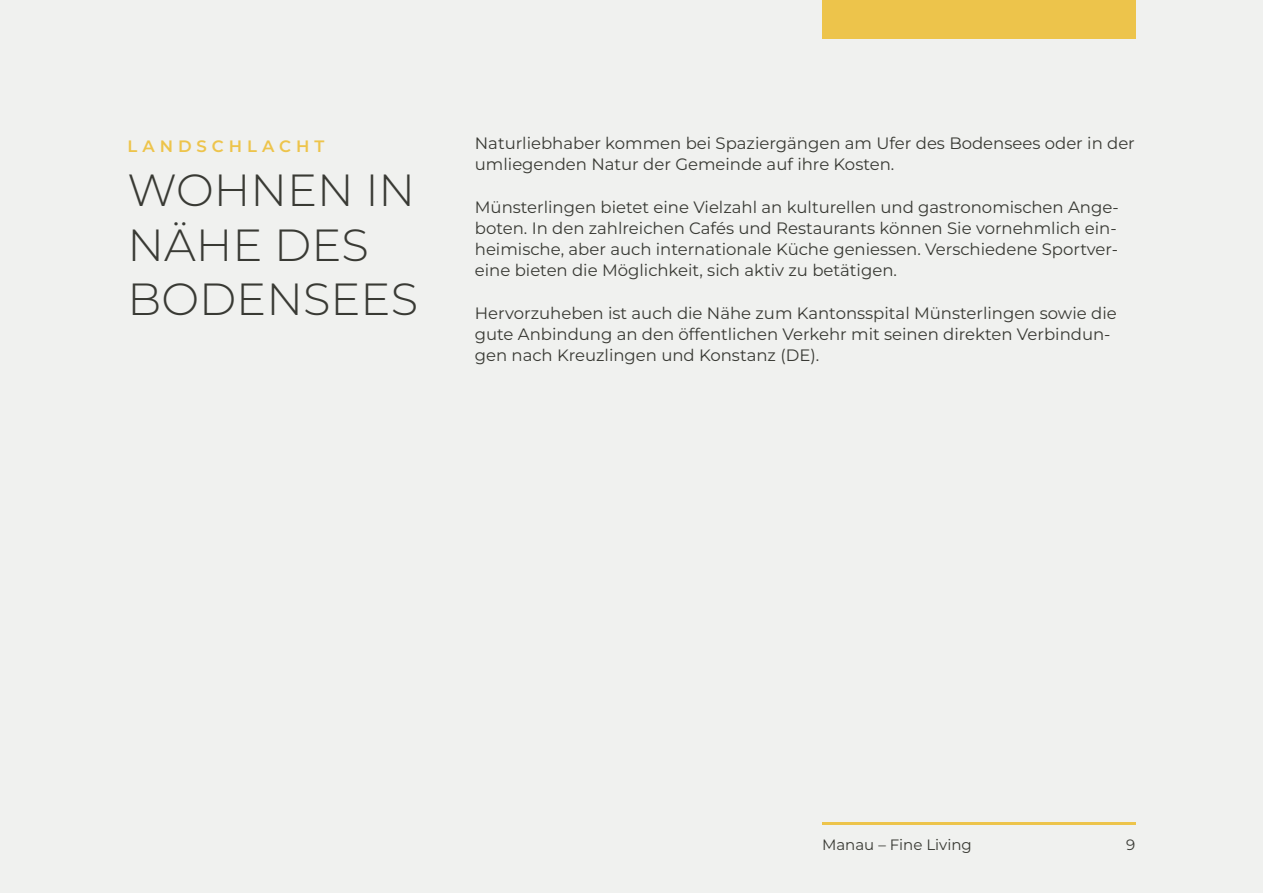
<style>
.page{position:relative;width:1263px;height:893px;background:#f0f1ef}
.page>*{position:absolute;margin:0;border:0;box-sizing:border-box;transform-origin:0 0}
.Überschriften{font:300 45px/54.6px "Montserrat";color:#393a34}
.Lauftext{font:16.5px/21.3px "Montserrat";color:#393a34}
.t1{font:600 16.5px "Montserrat";letter-spacing:.3em;color:#edc44b}
.t2{font:15px "Montserrat";color:#393a34}
</style>
<div class="page">
<hr style="left:822px;top:822px;width:313px;height:2px;background:#edc44b">
<div style="left:822px;top:0;width:313px;height:38px;background:#edc44b"></div>
<p class="t1" style="left:128px;top:135px;width:198px">LANDSCHLACHT</p>
<p class="Überschriften" style="left:128px;top:162px;width:292px">WOHNEN IN<br>NÄHE DES<br>BODENSEES</p>
<p class="Lauftext" style="left:475px;top:132px;width:661px">Naturliebhaber kommen bei Spaziergängen am Ufer des Bodensees oder in der umliegenden Natur der Gemeinde auf ihre Kosten.</p>
<p class="Lauftext" style="left:475px;top:196px;width:645px">Münsterlingen bietet eine Vielzahl an kulturellen und gastronomischen Ange&shy;boten. In den zahlreichen Cafés und Restaurants können Sie vornehmlich ein&shy;heimische, aber auch internationale Küche geniessen. Verschiedene Sportver&shy;eine bieten die Möglichkeit, sich aktiv zu betätigen.</p>
<p class="Lauftext" style="left:475px;top:302px;width:643px">Hervorzuheben ist auch die Nähe zum Kantonsspital Münsterlingen sowie die gute Anbindung an den öffentlichen Verkehr mit seinen direkten Verbindun&shy;gen nach Kreuzlingen und Konstanz (DE).</p>
<p class="t2" style="left:822px;top:835px;width:151px">Manau – Fine Living</p>
<p class="t2" style="left:1126px;top:835px;width:11px">9</p>
</div>
